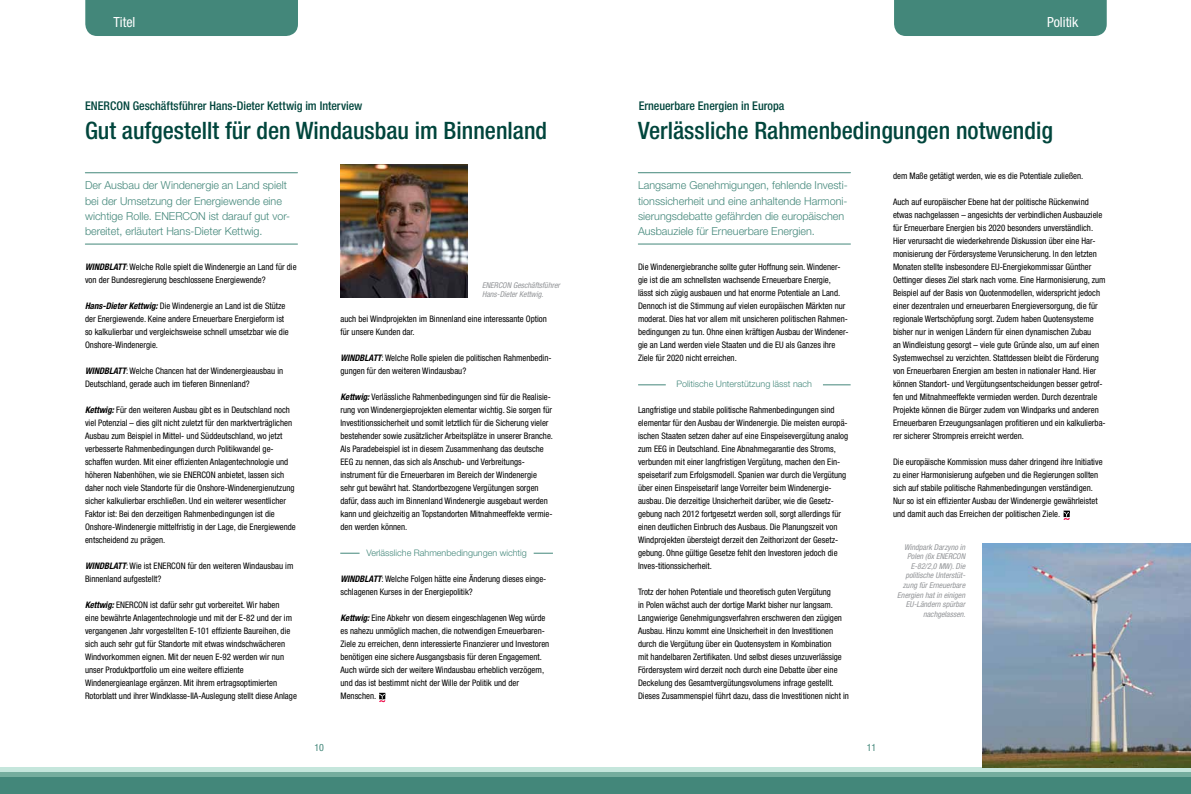
<style>
.page{position:relative;width:1191px;height:794px;background:#fff}
.page>*{position:absolute;margin:0;border:0;box-sizing:border-box;transform-origin:0 0}
.t1{font:500 condensed 24px "Helvetica Neue LT";color:#00453c}
.t2{font:condensed 14px "Helvetica Neue LT";color:#fff}
.t3{font:500 condensed 12px "Helvetica Neue LT";letter-spacing:-.005em;color:#00453c}
.t4{font:300 11px/15.2px "Helvetica Neue LT";color:#43877a}
.t5{font:condensed 10px "Helvetica Neue LT";color:#43877a}
.t6{font:condensed 9px/13px "Helvetica Neue LT";color:#000}
.t7{font:300 9px "Helvetica Neue LT";color:#43877a}
.t8{font:italic condensed 8px/9.6px "Helvetica Neue LT";color:#939598}
.s1{font-weight:700;font-style:italic}
</style>
<div class="page">
<div style="left:0;top:776px;width:1191px;height:18px;background:#43877a"></div>
<hr style="left:0;top:772px;width:1191px;height:4px;background:#75ad9e">
<hr style="left:0;top:768px;width:1191px;height:4px;background:#c5e6dc">
<div style="left:85px;top:0;width:213px;height:36px;background:#43877a"></div>
<hr style="left:85px;top:172px;width:212px;height:1px;background:#43877a">
<hr style="left:85px;top:244px;width:212px;height:1px;background:#43877a">
<img style="left:340px;top:164px;width:127px;height:134px">
<svg style="left:379px;top:693px;width:6px;height:9px"></svg>
<svg style="left:340px;top:553px;width:19px;height:1px"></svg>
<svg style="left:533px;top:553px;width:20px;height:1px"></svg>
<div style="left:894px;top:0;width:212px;height:36px;background:#43877a"></div>
<hr style="left:638px;top:172px;width:212px;height:1px;background:#43877a">
<hr style="left:638px;top:244px;width:212px;height:1px;background:#43877a">
<img style="left:982px;top:543px;width:209px;height:225px">
<svg style="left:1063px;top:510px;width:6px;height:10px"></svg>
<svg style="left:638px;top:384px;width:28px;height:1px"></svg>
<svg style="left:823px;top:384px;width:27px;height:1px"></svg>
<h2 class="t2" style="left:114px;top:14px;width:23px">Titel</h2>
<h2 class="t2" style="left:1047px;top:14px;width:33px">Politik</h2>
<h3 class="t3" style="left:85px;top:98px;width:279px">ENERCON Geschäftsführer Hans-Dieter Kettwig im Interview</h3>
<h3 class="t3" style="left:638px;top:98px;width:147px">Erneuerbare Energien in Europa</h3>
<h1 class="t1" style="left:85px;top:116px;width:463px">Gut aufgestellt für den Windausbau im Binnenland</h1>
<h1 class="t1" style="left:638px;top:116px;width:416px">Verlässliche Rahmenbedingungen notwendig</h1>
<p class="t4" style="left:85px;top:178px;width:207px">Der Ausbau der Windenergie an Land spielt bei der Umsetzung der Energiewende eine wichtige Rolle. ENERCON ist darauf gut vor&shy;bereitet, erläutert Hans-Dieter Kettwig.</p>
<p class="t6" style="left:85px;top:260px;width:213px"><span class="s1">Windblatt</span>: Welche Rolle spielt die Windenergie an Land für die von der Bundesregierung beschlossene Energiewende?</p>
<p class="t6" style="left:85px;top:299px;width:205px"><span class="s1">Hans-Dieter Kettwig:</span> Die Windenergie an Land ist die Stütze der Energiewende. Keine andere Erneuerbare Energieform ist so kalkulierbar und vergleichsweise schnell umsetzbar wie die Onshore-Windenergie.</p>
<p class="t6" style="left:85px;top:364px;width:200px"><span class="s1">Windblatt</span>: Welche Chancen hat der Windenergieausbau in<br>Deutschland, gerade auch im tieferen Binnenland?</p>
<p class="t6" style="left:85px;top:403px;width:212px"><span class="s1">Kettwig:</span> Für den weiteren Ausbau gibt es in Deutschland noch viel Potenzial – dies gilt nicht zuletzt für den marktverträglichen Ausbau zum Beispiel in Mittel- und Süddeutschland, wo jetzt verbesserte Rahmenbedingungen durch Politikwandel ge&shy;schaffen wurden. Mit einer effizienten Anlagentechnologie und höheren Nabenhöhen, wie sie ENERCON anbietet, lassen sich daher noch viele Standorte für die Onshore-Windenergienutzung sicher kalkulierbar erschließen. Und ein weiterer wesentlicher Faktor ist: Bei den derzeitigen Rahmenbedingungen ist die Onshore-Windenergie mittelfristig in der Lage, die Energiewende entscheidend zu prägen.</p>
<p class="t6" style="left:85px;top:559px;width:210px"><span class="s1">Windblatt</span>: Wie ist ENERCON für den weiteren Windausbau im<br>Binnenland aufgestellt?</p>
<p class="t6" style="left:85px;top:598px;width:213px"><span class="s1">Kettwig:</span> ENERCON ist dafür sehr gut vorbereitet. Wir haben<br>eine bewährte Anlagentechnologie und mit der E-82 und der im vergangenen Jahr vorgestellten E-101 effiziente Baureihen, die sich auch sehr gut für Standorte mit etwas windschwächeren Windvorkommen eignen. Mit der neuen E-92 werden wir nun unser Produktportfolio um eine weitere effiziente Windenergieanlage ergänzen. Mit ihrem ertragsoptimierten Rotorblatt und ihrer Windklasse-IIA-Auslegung stellt diese Anlage</p>
<p class="t8" style="left:482px;top:280px;width:79px">ENERCON Geschäftsführer<br>Hans-Dieter Kettwig.</p>
<p class="t6" style="left:340px;top:312px;width:208px">auch bei Windprojekten im Binnenland eine interessante Option für unsere Kunden dar.</p>
<p class="t6" style="left:340px;top:351px;width:212px"><span class="s1">Windblatt</span>: Welche Rolle spielen die politischen Rahmenbedin&shy;gungen für den weiteren Windausbau?</p>
<p class="t6" style="left:340px;top:390px;width:214px"><span class="s1">Kettwig:</span> Verlässliche Rahmenbedingungen sind für die Realisie&shy;rung von Windenergieprojekten elementar wichtig. Sie sorgen für Investitionssicherheit und somit letztlich für die Sicherung vieler bestehender sowie zusätzlicher Arbeitsplätze in unserer Branche.<br>Als Paradebeispiel ist in diesem Zusammenhang das deutsche EEG zu nennen, das sich als Anschub- und Verbreitungs&shy;instrument für die Erneuerbaren im Bereich der Windenergie sehr gut bewährt hat. Standortbezogene Vergütungen sorgen dafür, dass auch im Binnenland Windenergie ausgebaut werden kann und gleichzeitig an Topstandorten Mitnahmeeffekte vermie&shy;den werden können.</p>
<p class="t7" style="left:366px;top:547px;width:162px">Verlässliche Rahmenbedingungen wichtig</p>
<p class="t6" style="left:340px;top:572px;width:207px"><span class="s1">Windblatt</span>: Welche Folgen hätte eine Änderung dieses einge&shy;schlagenen Kurses in der Energiepolitik?</p>
<p class="t6" style="left:340px;top:611px;width:210px"><span class="s1">Kettwig:</span> Eine Abkehr von diesem eingeschlagenen Weg würde es nahezu unmöglich machen, die notwendigen Erneuerbaren-Ziele zu erreichen, denn interessierte Finanzierer und Investoren benötigen eine sichere Ausgangsbasis für deren Engagement.<br>Auch würde sich der weitere Windausbau erheblich verzögern, und das ist bestimmt nicht der Wille der Politik und der Menschen.</p>
<p class="t4" style="left:638px;top:178px;width:211px">Langsame Genehmigungen, fehlende Investi&shy;tionssicherheit und eine anhaltende Harmoni&shy;sierungsdebatte gefährden die europäischen Ausbauziele für Erneuerbare Energien.</p>
<p class="t6" style="left:638px;top:260px;width:212px">Die Windenergiebranche sollte guter Hoffnung sein. Windener&shy;gie ist die am schnellsten wachsende Erneuerbare Energie,<br>lässt sich zügig ausbauen und hat enorme Potentiale an Land.<br>Dennoch ist die Stimmung auf vielen europäischen Märkten nur moderat. Dies hat vor allem mit unsicheren politischen Rahmen&shy;bedingungen zu tun. Ohne einen kräftigen Ausbau der Windener&shy;gie an Land werden viele Staaten und die EU als Ganzes ihre Ziele für 2020 nicht erreichen.</p>
<p class="t7" style="left:676px;top:378px;width:137px">Politische Unterstützung lässt nach</p>
<p class="t6" style="left:638px;top:403px;width:212px">Langfristige und stabile politische Rahmenbedingungen sind elementar für den Ausbau der Windenergie. Die meisten europä&shy;ischen Staaten setzen daher auf eine Einspeisevergütung analog zum EEG in Deutschland. Eine Abnahmegarantie des Stroms, verbunden mit einer langfristigen Vergütung, machen den Ein&shy;speisetarif zum Erfolgsmodell. Spanien war durch die Vergütung über einen Einspeisetarif lange Vorreiter beim Windenergie&shy;ausbau. Die derzeitige Unsicherheit darüber, wie die Gesetz&shy;gebung nach 2012 fortgesetzt werden soll, sorgt allerdings für einen deutlichen Einbruch des Ausbaus. Die Planungszeit von Windprojekten übersteigt derzeit den Zeithorizont der Gesetz&shy;gebung. Ohne gültige Gesetze fehlt den Investoren jedoch die Inves-titionssicherheit.</p>
<p class="t6" style="left:638px;top:585px;width:212px">Trotz der hohen Potentiale und theoretisch guten Vergütung<br>in Polen wächst auch der dortige Markt bisher nur langsam.<br>Langwierige Genehmigungsverfahren erschweren den zügigen Ausbau. Hinzu kommt eine Unsicherheit in den Investitionen durch die Vergütung über ein Quotensystem in Kombination<br>mit handelbaren Zertifikaten. Und selbst dieses unzuverlässige Fördersystem wird derzeit noch durch eine Debatte über eine Deckelung des Gesamtvergütungsvolumens infrage gestellt.<br>Dieses Zusammenspiel führt dazu, dass die Investitionen nicht in</p>
<p class="t6" style="left:893px;top:169px;width:192px">dem Maße getätigt werden, wie es die Potentiale zuließen.</p>
<p class="t6" style="left:893px;top:195px;width:214px">Auch auf europäischer Ebene hat der politische Rückenwind etwas nachgelassen – angesichts der verbindlichen Ausbauziele für Erneuerbare Energien bis 2020 besonders unverständlich.<br>Hier verursacht die wiederkehrende Diskussion über eine Har&shy;monisierung der Fördersysteme Verunsicherung. In den letzten Monaten stellte insbesondere EU-Energiekommissar Günther Oettinger dieses Ziel stark nach vorne. Eine Harmonisierung, zum Beispiel auf der Basis von Quotenmodellen, widerspricht jedoch einer dezentralen und erneuerbaren Energieversorgung, die für regionale Wertschöpfung sorgt. Zudem haben Quotensysteme bisher nur in wenigen Ländern für einen dynamischen Zubau<br>an Windleistung gesorgt – viele gute Gründe also, um auf einen Systemwechsel zu verzichten. Stattdessen bleibt die Förderung von Erneuerbaren Energien am besten in nationaler Hand. Hier können Standort- und Vergütungsentscheidungen besser getrof&shy;fen und Mitnahmeeffekte vermieden werden. Durch dezentrale Projekte können die Bürger zudem von Windparks und anderen Erneuerbaren Erzeugungsanlagen profitieren und ein kalkulierba&shy;rer sicherer Strompreis erreicht werden.</p>
<p class="t6" style="left:893px;top:455px;width:211px">Die europäische Kommission muss daher dringend ihre Initiative zu einer Harmonisierung aufgeben und die Regierungen sollten sich auf stabile politische Rahmenbedingungen verständigen.<br>Nur so ist ein effizienter Ausbau der Windenergie gewährleistet und damit auch das Erreichen der politischen Ziele.</p>
<p class="t8" style="left:897px;top:542px;width:70px;text-align:right">Windpark Darzyno in<br>Polen (6x ENERCON<br>E-82/2,0 MW). Die politische Unterstüt&shy;zung für Erneuerbare<br>Energien hat in einigen<br>EU-Ländern spürbar nachgelassen.</p>
<p class="t5" style="left:314px;top:742px;width:11px">10</p>
<p class="t5" style="left:866px;top:742px;width:11px">11</p>
</div>
